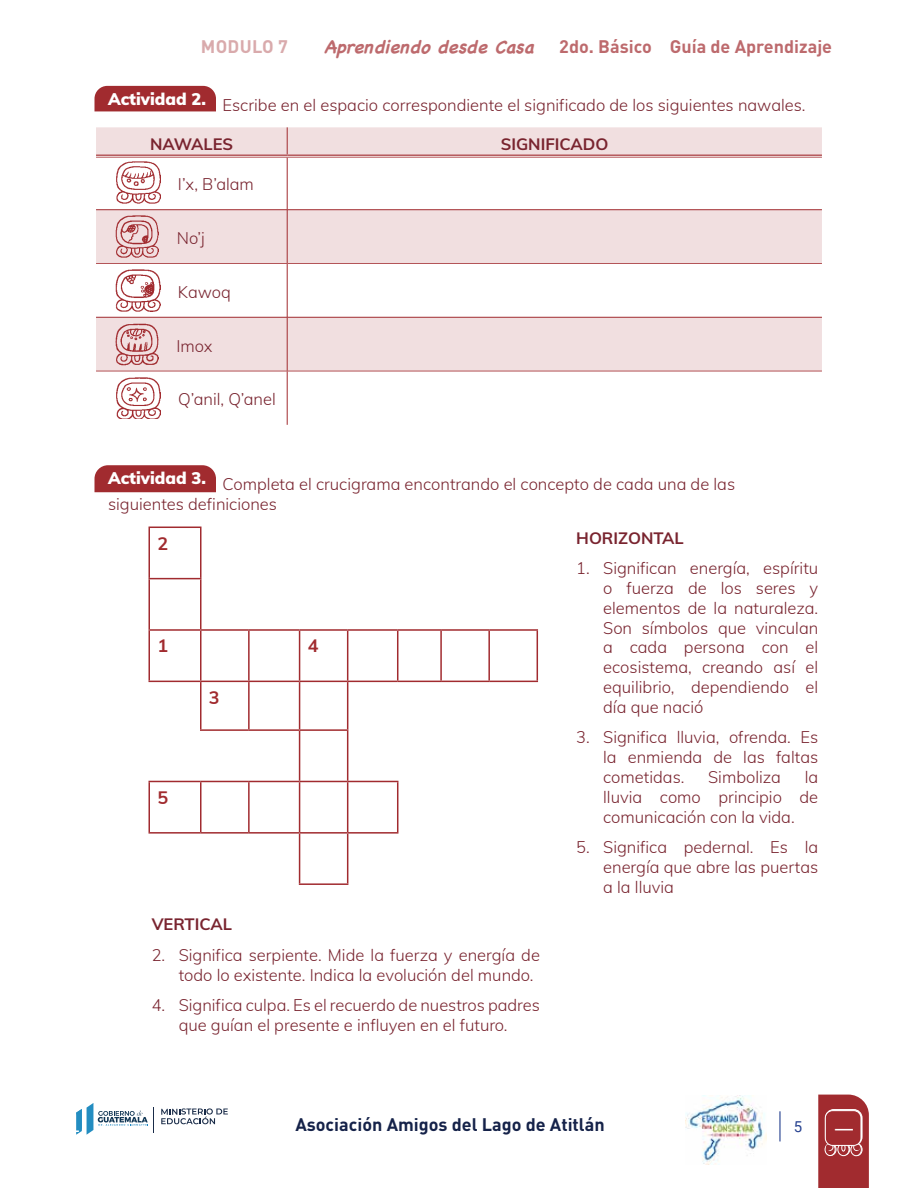
<style>
.page{position:relative;width:918px;height:1188px;background:#fff}
.page>*{position:absolute;margin:0;border:0;box-sizing:border-box;transform-origin:0 0}
.t1{font:700 18px "DIN Pro";color:#bd6a6d}
.t2{font:700 18px "DIN Pro";color:#152249}
.t3{font:700 18px "DIN Pro";letter-spacing:.02em;color:#d9aaac}
.t4{font:700 18px "Muli";color:#a12b2f}
.t5{font:18px "Ajilab'al Cholsamaj";color:#fff}
.t6{font:300 16.5px/19.8px "Muli";color:#79242f;text-align:justify}
.t7{font:700 16.5px "Muli";color:#79242f}
.t8{font:15px "Roboto";color:#25408f}
.s1{font-family:"Chalkboard";font-style:italic}
</style>
<div class="page">
<svg style="left:818px;top:1095px;width:51px;height:93px;background:#a93f42"></svg>
<div style="left:825px;top:1111px;width:36px;height:34px;background:#a12b2f;border-radius:7px"></div>
<div style="left:825px;top:1110px;width:36px;height:36px;border:1px solid #fff;border-radius:7px"></div>
<hr style="left:779px;top:1111px;width:2px;height:30px;background:#25408f">
<img style="left:685px;top:1096px;width:82px;height:68px">
<svg style="left:161px;top:1108px;width:67px;height:16px"></svg>
<svg style="left:76px;top:1103px;width:78px;height:32px"></svg>
<div style="left:95px;top:86px;width:121px;height:25px;background:#a12b2f"></div>
<div style="left:95px;top:465px;width:121px;height:27px;background:#a12b2f"></div>
<svg style="left:96px;top:127px;width:726px;height:244px;fill:#f1dfe0"></svg>
<hr style="left:96px;top:154px;width:191px;height:3px;background:#fff">
<hr style="left:287px;top:154px;width:535px;height:3px;background:#fff">
<svg style="left:287px;top:127px;width:1px;height:27px"></svg>
<hr style="left:287px;top:157px;width:1px;height:53px;background:#a12b2f">
<hr style="left:96px;top:209px;width:191px;height:1px;background:#a12b2f">
<hr style="left:287px;top:209px;width:535px;height:1px;background:#a12b2f">
<hr style="left:287px;top:210px;width:1px;height:53px;background:#a12b2f">
<hr style="left:287px;top:264px;width:1px;height:53px;background:#a12b2f">
<hr style="left:96px;top:317px;width:191px;height:1px;background:#a12b2f">
<hr style="left:287px;top:317px;width:535px;height:1px;background:#a12b2f">
<hr style="left:287px;top:317px;width:1px;height:54px;background:#a12b2f">
<hr style="left:287px;top:371px;width:1px;height:54px;background:#a12b2f">
<hr style="left:96px;top:263px;width:191px;height:1px;background:#b45558">
<hr style="left:287px;top:263px;width:535px;height:1px;background:#b45558">
<hr style="left:96px;top:371px;width:191px;height:1px;background:#b45558">
<hr style="left:287px;top:371px;width:535px;height:1px;background:#b45558">
<hr style="left:96px;top:154px;width:191px;height:2px;background:#b45558">
<hr style="left:96px;top:157px;width:191px;height:1px;background:#b45558">
<hr style="left:287px;top:154px;width:535px;height:2px;background:#b45558">
<hr style="left:287px;top:157px;width:535px;height:1px;background:#b45558">
<img style="left:116px;top:162px;width:44px;height:42px">
<img style="left:116px;top:216px;width:43px;height:41px">
<img style="left:116px;top:269px;width:44px;height:42px">
<img style="left:116px;top:323px;width:43px;height:42px">
<img style="left:116px;top:377px;width:44px;height:42px">
<hr style="left:148px;top:527px;width:54px;height:1px;background:#a12b2f">
<hr style="left:148px;top:528px;width:2px;height:50px;background:#a12b2f">
<hr style="left:200px;top:528px;width:2px;height:50px;background:#a12b2f">
<hr style="left:148px;top:578px;width:54px;height:1px;background:#a12b2f">
<hr style="left:148px;top:579px;width:2px;height:50px;background:#a12b2f">
<hr style="left:200px;top:579px;width:2px;height:50px;background:#a12b2f">
<hr style="left:148px;top:629px;width:53px;height:2px;background:#a12b2f">
<hr style="left:148px;top:631px;width:2px;height:50px;background:#a12b2f">
<hr style="left:148px;top:681px;width:53px;height:1px;background:#a12b2f">
<hr style="left:201px;top:629px;width:48px;height:2px;background:#a12b2f">
<hr style="left:200px;top:631px;width:2px;height:50px;background:#a12b2f">
<hr style="left:249px;top:629px;width:51px;height:2px;background:#a12b2f">
<hr style="left:248px;top:631px;width:2px;height:50px;background:#a12b2f">
<hr style="left:300px;top:629px;width:48px;height:2px;background:#a12b2f">
<hr style="left:299px;top:631px;width:1px;height:50px;background:#a12b2f">
<hr style="left:348px;top:629px;width:50px;height:2px;background:#a12b2f">
<hr style="left:347px;top:631px;width:1px;height:50px;background:#a12b2f">
<hr style="left:398px;top:629px;width:43px;height:2px;background:#a12b2f">
<hr style="left:397px;top:631px;width:1px;height:50px;background:#a12b2f">
<hr style="left:441px;top:629px;width:48px;height:2px;background:#a12b2f">
<hr style="left:440px;top:631px;width:2px;height:50px;background:#a12b2f">
<hr style="left:489px;top:629px;width:49px;height:2px;background:#a12b2f">
<hr style="left:488px;top:631px;width:2px;height:50px;background:#a12b2f">
<hr style="left:537px;top:631px;width:1px;height:50px;background:#a12b2f">
<hr style="left:348px;top:681px;width:50px;height:1px;background:#a12b2f">
<hr style="left:398px;top:681px;width:43px;height:1px;background:#a12b2f">
<hr style="left:441px;top:681px;width:48px;height:1px;background:#a12b2f">
<hr style="left:489px;top:681px;width:49px;height:1px;background:#a12b2f">
<hr style="left:201px;top:681px;width:48px;height:1px;background:#a12b2f">
<hr style="left:200px;top:682px;width:2px;height:47px;background:#a12b2f">
<hr style="left:249px;top:681px;width:51px;height:1px;background:#a12b2f">
<hr style="left:248px;top:682px;width:2px;height:47px;background:#a12b2f">
<hr style="left:300px;top:681px;width:48px;height:1px;background:#a12b2f">
<hr style="left:299px;top:682px;width:1px;height:47px;background:#a12b2f">
<hr style="left:347px;top:682px;width:1px;height:47px;background:#a12b2f">
<hr style="left:200px;top:729px;width:49px;height:2px;background:#a12b2f">
<hr style="left:249px;top:729px;width:51px;height:2px;background:#a12b2f">
<hr style="left:300px;top:729px;width:48px;height:2px;background:#a12b2f">
<hr style="left:299px;top:731px;width:1px;height:50px;background:#a12b2f">
<hr style="left:347px;top:731px;width:1px;height:50px;background:#a12b2f">
<hr style="left:299px;top:834px;width:1px;height:49px;background:#a12b2f">
<hr style="left:347px;top:834px;width:1px;height:49px;background:#a12b2f">
<hr style="left:299px;top:883px;width:49px;height:2px;background:#a12b2f">
<hr style="left:148px;top:781px;width:53px;height:1px;background:#a12b2f">
<hr style="left:148px;top:782px;width:2px;height:50px;background:#a12b2f">
<hr style="left:201px;top:781px;width:48px;height:1px;background:#a12b2f">
<hr style="left:200px;top:782px;width:2px;height:50px;background:#a12b2f">
<hr style="left:249px;top:781px;width:51px;height:1px;background:#a12b2f">
<hr style="left:248px;top:782px;width:2px;height:50px;background:#a12b2f">
<hr style="left:300px;top:781px;width:48px;height:1px;background:#a12b2f">
<hr style="left:299px;top:782px;width:1px;height:50px;background:#a12b2f">
<hr style="left:348px;top:781px;width:50px;height:1px;background:#a12b2f">
<hr style="left:347px;top:782px;width:1px;height:50px;background:#a12b2f">
<hr style="left:397px;top:782px;width:1px;height:50px;background:#a12b2f">
<hr style="left:148px;top:832px;width:53px;height:2px;background:#a12b2f">
<hr style="left:201px;top:832px;width:48px;height:2px;background:#a12b2f">
<hr style="left:249px;top:832px;width:51px;height:2px;background:#a12b2f">
<hr style="left:300px;top:832px;width:48px;height:2px;background:#a12b2f">
<hr style="left:348px;top:832px;width:50px;height:2px;background:#a12b2f">
<p class="t3" style="left:201px;top:32px;width:89px">MODULO 7</p>
<p class="t1" style="left:324px;top:32px;width:510px"><span class="s1">AprendiendodesdeCasa</span> 2do. Básico Guía de Aprendizaje</p>
<p class="t6" style="left:108px;top:94px;width:699px"><sup>Actividad</sup> <sup>2.</sup> Escribe en el espacio correspondiente el significado de los siguientes nawales.</p>
<p class="t7" style="left:150px;top:132px;width:84px">NAWALES</p>
<p class="t7" style="left:501px;top:132px;width:109px">SIGNIFICADO</p>
<p class="t6" style="left:178px;top:174px;width:77px">I’x, B’alam</p>
<p class="t6" style="left:177px;top:227px;width:30px">No’j</p>
<p class="t6" style="left:178px;top:281px;width:55px">Kawoq</p>
<p class="t6" style="left:176px;top:335px;width:38px">Imox</p>
<p class="t6" style="left:178px;top:389px;width:99px">Q’anil, Q’anel</p>
<p class="t6" style="left:108px;top:473px;width:629px"><sup>Actividad</sup> <sup>3.</sup> Completa el crucigrama encontrando el concepto de cada una de las siguientes definiciones</p>
<p class="t4" style="left:157px;top:530px;width:12px">2</p>
<p class="t7" style="left:576px;top:526px;width:109px">HORIZONTAL</p>
<p class="t6" style="left:603px;top:558px;width:217px;text-indent:-27px">1. Significan energía, espíritu o fuerza de los seres y elementos de la naturaleza.<br>Son símbolos que vinculan a cada persona con el ecosistema, creando así el equilibrio, dependiendo el día que nació</p>
<p class="t6" style="left:603px;top:727px;width:217px;text-indent:-27px">3. Significa lluvia, ofrenda. Es la enmienda de las faltas cometidas.</p>
<p class="t4" style="left:157px;top:633px;width:12px">1</p>
<p class="t4" style="left:308px;top:633px;width:12px">4</p>
<p class="t4" style="left:209px;top:684px;width:12px">3</p>
<p class="t6" style="left:603px;top:766px;width:217px;text-indent:202px">la lluvia como principio de comunicación con la vida.</p>
<p class="t6" style="left:603px;top:837px;width:217px;text-indent:-27px">5. Significa pedernal. Es la energía que abre las puertas a la lluvia</p>
<p class="t6" style="left:708px;top:766px;width:74px">Simboliza</p>
<p class="t4" style="left:157px;top:784px;width:12px">5</p>
<p class="t7" style="left:152px;top:912px;width:82px">VERTICAL</p>
<p class="t6" style="left:179px;top:944px;width:363px;text-indent:-27px">2. Significa serpiente. Mide la fuerza y energía de todo lo existente. Indica la evolución del mundo.</p>
<p class="t6" style="left:152px;top:995px;width:390px;text-align:center">4. Significa culpa. Es el recuerdo de nuestros padres que guían el presente e influyen en el futuro.</p>
<p class="t2" style="left:295px;top:1109px;width:311px">Asociación Amigos del Lago de Atitlán</p>
<p class="t8" style="left:794px;top:1116px;width:10px">5</p>
<p class="t5" style="left:80px;top:1125px;width:9px;rotate:90deg">y</p>
<p class="t5" style="left:854px;top:1128px;width:5px;rotate:90deg">t</p>
</div>
